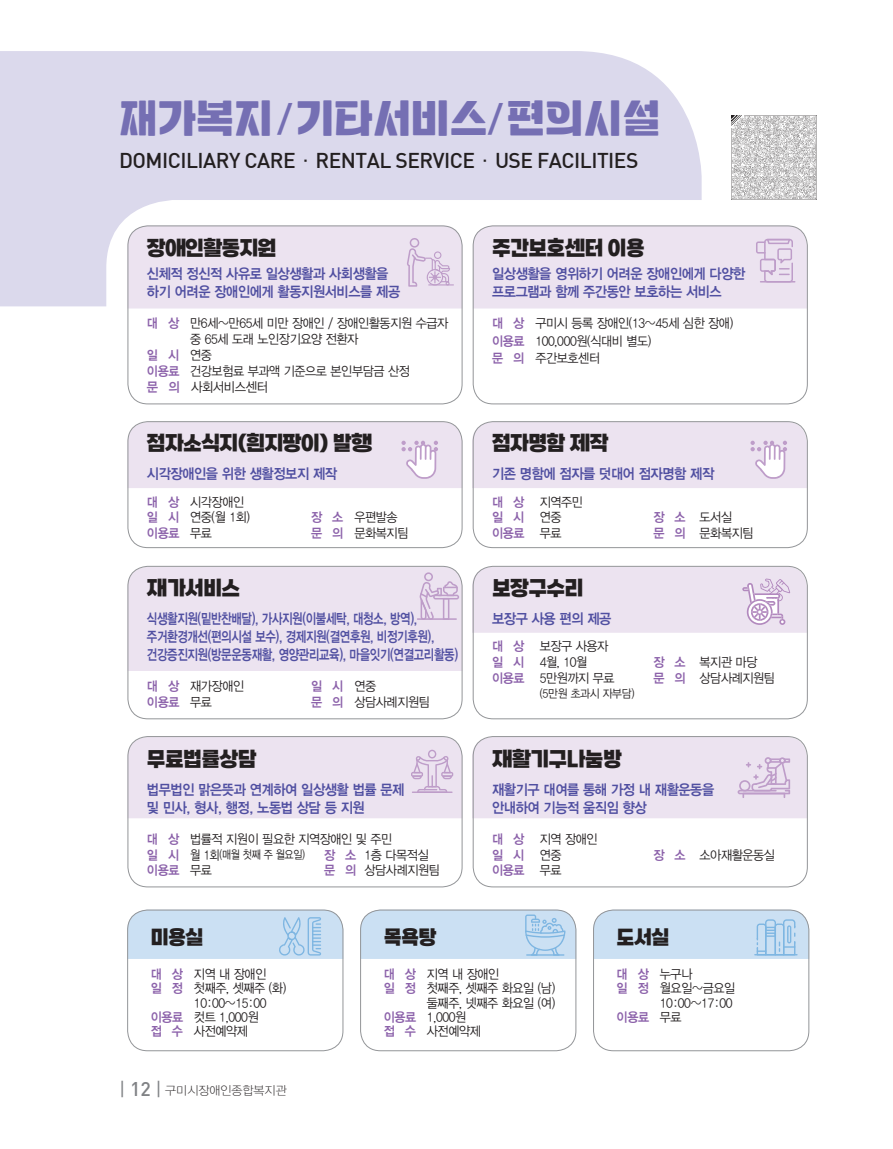
<style>
.page{position:relative;width:893px;height:1149px;background:#fff}
.page>*{position:absolute;margin:0;border:0;box-sizing:border-box;transform-origin:0 0}
.t1{font:43.5px "Tenada";color:#756fb3}
.t2{font:21px "SB Aggro B";letter-spacing:-.03em;color:#231f20;scale:.93 1}
.t3{font:21px "Dinmed";letter-spacing:-.025em;color:#231f20}
.t4{font:20.1px "SB Aggro B";letter-spacing:-.03em;color:#231f20;scale:.93 1}
.t5{font:14.4px/18px "YDIYGO340";letter-spacing:-.03em;color:#504fa1;scale:.92 1}
.t6{font:14.4px/18px "YDIYGO340";letter-spacing:-.03em;color:#504fa1;scale:.79 1}
.t7{font:13.2px "YDIYGO320";letter-spacing:-.03em;color:#231f20;scale:.93 1}
.t8{font:12.9px/15.8px "YDIYGO320";letter-spacing:-.03em;color:#231f20;scale:.93 1}
.t9{font:12.9px "YDIYGO340";letter-spacing:-.03em;color:#8c62aa;scale:.93 1}
.t10{font:12px "YDIYGO310";color:#231f20}
.t11{font:11.55px "YDIYGO320";letter-spacing:-.03em;color:#231f20;scale:.86 1}
.t12{font:11.55px "YDIYGO320";letter-spacing:-.03em;color:#231f20;scale:.93 1}
.s1{font-family:"YDIYGO320"}
.s2{font-family:"YDIYGO340";color:#8c62aa}
.s3{font-family:"YDIYGO320";color:#231f20}
.s4{font-family:"YDIYGO340";font-size:12.9px;color:#8c62aa}
.s5{font-size:12.9px}
.s6{font-family:"Dinreg";font-size:19.5px;color:#808285}
.s7{font-family:"Dinmed";font-size:19.5px;color:#808285}
</style>
<div class="page">
<hr style="left:892px;top:0;width:1px;height:723px;background:#e1f2fb">
<div style="left:0;top:51px;width:702px;height:255px;background:#dbd9ec"></div>
<div style="left:106px;top:200px;width:732px;height:880px;background:#fff;border-radius:68px"></div>
<img style="left:732px;top:115px;width:84px;height:85px">
<div style="left:127px;top:909px;width:216px;height:141px;border:1px solid #939598;border-radius:20px"></div>
<div style="left:360px;top:909px;width:216px;height:141px;border:1px solid #939598;border-radius:20px"></div>
<div style="left:593px;top:909px;width:216px;height:141px;border:1px solid #939598;border-radius:20px"></div>
<div style="left:128px;top:566px;width:334px;height:104px;background:#ece3f0"></div>
<div style="left:128px;top:225px;width:334px;height:83px;background:#ece3f0"></div>
<div style="left:473px;top:225px;width:334px;height:83px;background:#ece3f0"></div>
<div style="left:128px;top:421px;width:334px;height:127px;border:1px solid #939598;border-radius:20px"></div>
<div style="left:473px;top:421px;width:335px;height:127px;border:1px solid #939598;border-radius:20px"></div>
<div style="left:128px;top:422px;width:334px;height:66px;background:#ece3f0"></div>
<svg style="left:472px;top:422px;width:335px;height:66px;background:#ebe2ef"></svg>
<svg style="left:472px;top:566px;width:335px;height:66px;background:#e9dfed"></svg>
<div style="left:472px;top:736px;width:335px;height:82px;background:#ece3f0"></div>
<div style="left:128px;top:736px;width:334px;height:82px;background:#ece3f0"></div>
<svg style="left:127px;top:909px;width:216px;height:49px;background:#c7dcf0"></svg>
<svg style="left:360px;top:909px;width:216px;height:49px;background:#c7dcf0"></svg>
<hr style="left:526px;top:954px;width:38px;height:1px;background:#7eb6e2">
<svg style="left:593px;top:909px;width:216px;height:49px;background:#c6dcef"></svg>
<svg style="left:892px;top:55px;width:1px;height:137px"></svg>
<h1 class="t1" style="left:119px;top:91px;width:543px">재가복지<sup>/</sup>기타서비스<sup>/</sup>편의시설</h1>
<h2 class="t3" style="left:119px;top:147px;width:521px">DOMICILIARY CARE<span class="s1">·</span>RENTAL SERVICE<span class="s1">·</span>USE FACILITIES</h2>
<h2 class="t2" style="left:147px;top:237px;width:141px">장애인활동지원</h2>
<p class="t5" style="left:147px;top:265px;width:277px">신체적 정신적 사유로 일상생활과 사회생활을 하기 어려운 장애인에게 활동지원서비스를 제공</p>
<p class="t8" style="left:190px;top:316px;width:279px;text-indent:-43px"><span class="s2">대 상</span> 만6세~만65세 미만 장애인 / 장애인활동지원 수급자 중 65세 도래 노인장기요양 전환자</p>
<p class="t9" style="left:147px;top:347px;width:71px">일 시 <span class="s3">연중</span></p>
<p class="t8" style="left:147px;top:363px;width:284px"><span class="s2">이용료</span> 건강보험료 부과액 기준으로 본인부담금 산정</p>
<p class="t7" style="left:147px;top:379px;width:132px"><span class="s2">문 의</span> 사회서비스센터</p>
<h2 class="t2" style="left:147px;top:432px;width:243px">점자소식지(흰지팡이) 발행</h2>
<p class="t5" style="left:147px;top:464px;width:208px">시각장애인을 위한 생활정보지 제작</p>
<p class="t8" style="left:147px;top:494px;width:112px"><span class="s2">대 상</span> 시각장애인 <span class="s2">일 시</span> 연중(월 1회)</p>
<p class="t8" style="left:311px;top:509px;width:95px"><span class="s2">장 소</span> 우편발송</p>
<p class="t9" style="left:147px;top:525px;width:71px">이용료 <span class="s3">무료</span></p>
<p class="t8" style="left:311px;top:525px;width:106px"><span class="s2">문 의</span> 문화복지팀</p>
<h2 class="t2" style="left:147px;top:577px;width:102px">재가서비스</h2>
<p class="t6" style="left:147px;top:609px;width:395px">식생활지원(밑반찬배달), 가사지원(이불세탁, 대청소, 방역), 주거환경개선(편의시설 보수), 경제지원(결연후원, 비정기후원), 건강증진지원(방문운동재활, 영양관리교육), 마을잇기(연결고리활동)</p>
<p class="t8" style="left:147px;top:678px;width:106px"><span class="s2">대 상</span> 재가장애인</p>
<p class="t9" style="left:311px;top:678px;width:71px">일 시 <span class="s3">연중</span></p>
<p class="t9" style="left:147px;top:694px;width:71px">이용료 <span class="s3">무료</span></p>
<p class="t8" style="left:311px;top:694px;width:129px"><span class="s2">문 의</span> 상담사례지원팀</p>
<h2 class="t2" style="left:147px;top:748px;width:119px">무료법률상담</h2>
<p class="t5" style="left:147px;top:780px;width:281px">법무법인 맑은뜻과 연계하여 일상생활 법률 문제 및 민사, 형사, 행정, 노동법 상담 등 지원</p>
<p class="t8" style="left:147px;top:831px;width:265px"><span class="s2">대 상</span> 법률적 지원이 필요한 지역장애인 및 주민</p>
<p class="t11" style="left:147px;top:848px;width:185px"><span class="s4">일 시</span> <span class="s5">월 1회</span>(매월 첫째 주 월요일)</p>
<p class="t8" style="left:324px;top:846px;width:114px"><span class="s2">장 소</span> 1층 다목적실</p>
<p class="t9" style="left:147px;top:862px;width:71px">이용료 <span class="s3">무료</span></p>
<p class="t8" style="left:324px;top:862px;width:126px"><span class="s2">문 의</span> 상담사례지원팀</p>
<h2 class="t2" style="left:492px;top:237px;width:166px">주간보호센터 이용</h2>
<p class="t5" style="left:492px;top:265px;width:277px">일상생활을 영위하기 어려운 장애인에게 다양한 프로그램과 함께 주간동안 보호하는 서비스</p>
<p class="t8" style="left:492px;top:315px;width:261px;line-height:17.2px"><span class="s2">대 상</span> 구미시 등록 장애인(13~45세 심한 장애) <span class="s2">이용료</span> 100,000원(식대비 별도)<br><span class="s2">문 의</span> 주간보호센터</p>
<h2 class="t2" style="left:492px;top:432px;width:127px">점자명함 제작</h2>
<p class="t5" style="left:492px;top:464px;width:243px">기존 명함에 점자를 덧대어 점자명함 제작</p>
<p class="t8" style="left:492px;top:494px;width:99px"><span class="s2">대 상</span> 지역주민</p>
<p class="t9" style="left:492px;top:510px;width:76px">일 시 <span class="s3">연중</span></p>
<p class="t8" style="left:653px;top:509px;width:86px"><span class="s2">장 소</span> 도서실</p>
<p class="t9" style="left:492px;top:525px;width:76px">이용료 <span class="s3">무료</span></p>
<p class="t8" style="left:653px;top:525px;width:109px"><span class="s2">문 의</span> 문화복지팀</p>
<h2 class="t2" style="left:492px;top:577px;width:100px">보장구수리</h2>
<p class="t5" style="left:492px;top:609px;width:131px">보장구 사용 편의 제공</p>
<p class="t8" style="left:492px;top:638px;width:126px"><span class="s2">대 상</span> 보장구 사용자 <span class="s2">일 시</span> 4월, 10월</p>
<p class="t8" style="left:653px;top:654px;width:113px"><span class="s2">장 소</span> 복지관 마당</p>
<p class="t8" style="left:492px;top:670px;width:133px"><span class="s2">이용료</span> 5만원까지 무료</p>
<p class="t8" style="left:653px;top:670px;width:132px"><span class="s2">문 의</span> 상담사례지원팀</p>
<p class="t12" style="left:540px;top:687px;width:103px">(5만원 초과시 자부담)</p>
<h2 class="t2" style="left:492px;top:748px;width:141px">재활기구나눔방</h2>
<p class="t5" style="left:492px;top:780px;width:243px">재활기구 대여를 통해 가정 내 재활운동을 안내하여 기능적 움직임 향상</p>
<p class="t8" style="left:492px;top:831px;width:115px"><span class="s2">대 상</span> 지역 장애인</p>
<p class="t9" style="left:492px;top:847px;width:76px">일 시 <span class="s3">연중</span></p>
<p class="t8" style="left:653px;top:846px;width:132px"><span class="s2">장 소</span> 소아재활운동실</p>
<p class="t9" style="left:492px;top:862px;width:76px">이용료 <span class="s3">무료</span></p>
<h3 class="t4" style="left:151px;top:926px;width:58px">미용실</h3>
<p class="t8" style="left:151px;top:965px;width:126px"><span class="s2">대 상</span> 지역 내 장애인</p>
<p class="t8" style="left:151px;top:980px;width:147px"><span class="s2">일 정</span> 첫째주, 셋째주 (화)</p>
<p class="t8" style="left:194px;top:994px;width:80px">10:00~15:00</p>
<p class="t8" style="left:151px;top:1009px;width:118px"><span class="s2">이용료</span> 컷트 1,000원</p>
<p class="t8" style="left:151px;top:1023px;width:106px"><span class="s2">접 수</span> 사전예약제</p>
<p class="t10" style="left:119px;top:1083px;width:169px"><span class="s6">|</span> <span class="s7">12</span> <span class="s6">|</span> 구미시장애인종합복지관</p>
<h3 class="t4" style="left:384px;top:926px;width:58px">목욕탕</h3>
<p class="t8" style="left:384px;top:965px;width:126px"><span class="s2">대 상</span> 지역 내 장애인</p>
<p class="t8" style="left:384px;top:980px;width:186px"><span class="s2">일 정</span> 첫째주, 셋째주 화요일 (남)</p>
<p class="t8" style="left:427px;top:994px;width:139px">둘째주, 넷째주 화요일 (여)</p>
<p class="t8" style="left:384px;top:1009px;width:90px"><span class="s2">이용료</span> 1,000원</p>
<p class="t8" style="left:384px;top:1023px;width:106px"><span class="s2">접 수</span> 사전예약제</p>
<h3 class="t4" style="left:617px;top:926px;width:58px">도서실</h3>
<p class="t8" style="left:617px;top:965px;width:83px"><span class="s2">대 상</span> 누구나</p>
<p class="t8" style="left:617px;top:980px;width:129px"><span class="s2">일 정</span> 월요일~금요일</p>
<p class="t8" style="left:660px;top:994px;width:80px">10:00~17:00</p>
<p class="t9" style="left:617px;top:1009px;width:71px">이용료 <span class="s3">무료</span></p>
</div>
